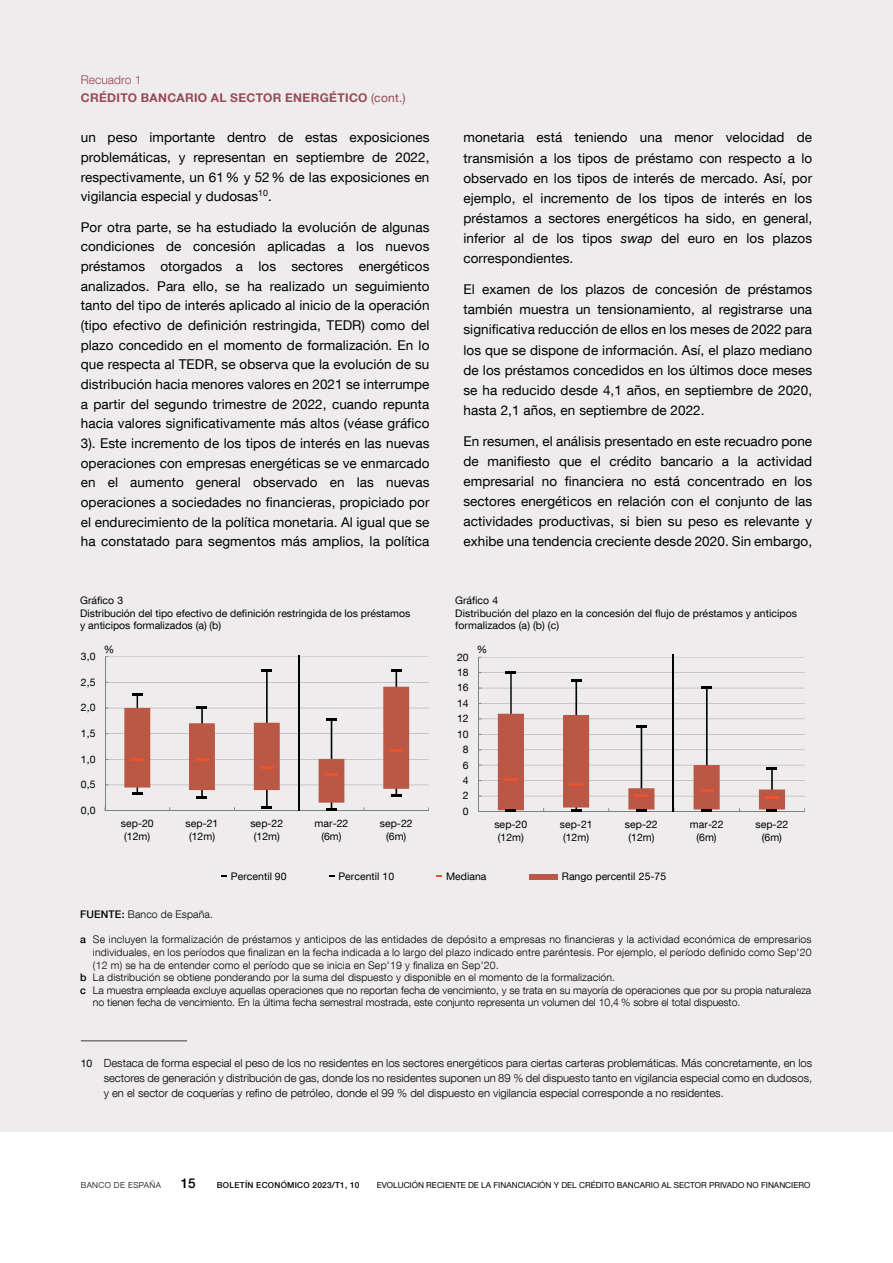
<style>
.page{position:relative;width:893px;height:1263px;background:#fff}
.page>*{position:absolute;margin:0;border:0;box-sizing:border-box;transform-origin:0 0}
.Texto_recuadro{font:13.5px/19.6px "Bd E Neue Helvetica";letter-spacing:.005em;color:#000;text-align:justify}
.t1{font:500 13.5px "Bd E Neue Helvetica";color:#000}
.t2{font:700 12px/18px "Bd E Neue Helvetica";letter-spacing:.03em;color:#984856}
.Citas_recuadro{font:300 11.25px/15px "Bd E Neue Helvetica";color:#000;text-align:justify}
.t3{font:300 10.5px "Bd E Neue Helvetica";letter-spacing:.01em;color:#000}
.t4{font:10.5px/12.6px "Bd E Neue Helvetica";color:#000;text-align:center}
.t5{font:8.25px "Bd E Neue Helvetica";color:#000}
.t6{font:500 8.25px "Bd E Neue Helvetica";letter-spacing:.03em;color:#000}
.t7{font:300 8.25px "Bd E Neue Helvetica";letter-spacing:.05em;color:#000}
.s1{font-weight:300}
.s2{font-weight:400}
.s3{font-style:italic}
.s4{font-weight:500}
.s5{font-weight:400;font-size:10.5px}
</style>
<div class="page">
<div style="left:0;top:0;width:893px;height:1131px;background:#efeced"></div>
<hr style="left:81px;top:1040px;width:106px;height:1px;background:#3c3c3b">
<div style="left:529px;top:874px;width:28px;height:5px;background:#ba5845"></div>
<hr style="left:478px;top:796px;width:327px;height:1px;background:#a6a5a5">
<hr style="left:478px;top:780px;width:327px;height:1px;background:#a6a5a5">
<hr style="left:478px;top:765px;width:327px;height:1px;background:#a6a5a5">
<hr style="left:478px;top:749px;width:327px;height:1px;background:#a6a5a5">
<hr style="left:478px;top:734px;width:327px;height:1px;background:#a6a5a5">
<hr style="left:478px;top:718px;width:327px;height:1px;background:#a6a5a5">
<hr style="left:478px;top:703px;width:327px;height:1px;background:#a6a5a5">
<hr style="left:478px;top:688px;width:327px;height:1px;background:#a6a5a5">
<hr style="left:478px;top:672px;width:327px;height:1px;background:#a6a5a5">
<hr style="left:478px;top:657px;width:327px;height:1px;background:#a6a5a5">
<hr style="left:478px;top:657px;width:1px;height:154px;background:#7f8080">
<hr style="left:478px;top:811px;width:327px;height:1px;background:#7f8080">
<hr style="left:510px;top:673px;width:2px;height:138px;background:#010202">
<hr style="left:575px;top:680px;width:2px;height:131px;background:#010202">
<hr style="left:706px;top:688px;width:2px;height:123px;background:#010202">
<svg style="left:506px;top:671px;width:10px;height:2px"></svg>
<svg style="left:571px;top:679px;width:10px;height:2px"></svg>
<svg style="left:701px;top:687px;width:11px;height:2px"></svg>
<svg style="left:498px;top:714px;width:287px;height:98px"></svg>
<hr style="left:105px;top:785px;width:324px;height:1px;background:#a6a5a5">
<hr style="left:105px;top:759px;width:324px;height:1px;background:#a6a5a5">
<hr style="left:105px;top:733px;width:324px;height:1px;background:#a6a5a5">
<hr style="left:105px;top:708px;width:324px;height:1px;background:#a6a5a5">
<hr style="left:105px;top:682px;width:324px;height:1px;background:#a6a5a5">
<hr style="left:105px;top:656px;width:324px;height:1px;background:#a6a5a5">
<hr style="left:105px;top:657px;width:1px;height:153px;background:#7f8080">
<hr style="left:105px;top:810px;width:324px;height:1px;background:#7f8080">
<hr style="left:266px;top:671px;width:2px;height:137px;background:#010202">
<hr style="left:395px;top:671px;width:2px;height:124px;background:#010202">
<svg style="left:262px;top:670px;width:10px;height:2px"></svg>
<svg style="left:391px;top:670px;width:10px;height:2px"></svg>
<svg style="left:124px;top:687px;width:285px;height:123px"></svg>
<hr style="left:389px;top:749px;width:14px;height:3px;background:#ea5229">
<svg style="left:221px;top:875px;width:6px;height:2px"></svg>
<svg style="left:329px;top:875px;width:6px;height:2px"></svg>
<svg style="left:436px;top:875px;width:6px;height:2px"></svg>
<hr style="left:298px;top:655px;width:2px;height:155px;background:#010202">
<hr style="left:672px;top:654px;width:2px;height:157px;background:#010202">
<p class="t2" style="left:81px;top:70px;width:326px"><span class="s1">Recuadro 1<br></span>CRÉDITO BANCARIO AL SECTOR ENERGÉTICO <span class="s2">(cont.)</span></p>
<p class="Texto_recuadro" style="left:81px;top:127px;width:350px">un peso importante dentro de estas exposiciones problemáticas, y representan en septiembre de 2022, respectivamente, un 61% y 52% de las exposiciones en vigilancia especial y dudosas<sup>10</sup>.</p>
<p class="Texto_recuadro" style="left:81px;top:217px;width:350px">Por otra parte, se ha estudiado la evolución de algunas condiciones de concesión aplicadas a los nuevos préstamos otorgados a los sectores energéticos analizados. Para ello, se ha realizado un seguimiento tanto del tipo de interés aplicado al inicio de la operación (tipo efectivo de definición restringida, TEDR) como del plazo concedido en el momento de formalización. En lo que respecta al TEDR, se observa que la evolución de su distribución hacia menores valores en 2021 se interrumpe a partir del segundo trimestre de 2022, cuando repunta hacia valores significativamente más altos (véase gráfico 3). Este incremento de los tipos de interés en las nuevas operaciones con empresas energéticas se ve enmarcado en el aumento general observado en las nuevas operaciones a sociedades no financieras, propiciado por el endurecimiento de la política monetaria. Al igual que se ha constatado para segmentos más amplios, la política</p>
<p class="Texto_recuadro" style="left:463px;top:127px;width:350px;line-height:20.1px">monetaria está teniendo una menor velocidad de transmisión a los tipos de préstamo con respecto a lo observado en los tipos de interés de mercado. Así, por ejemplo, el incremento de los tipos de interés en los préstamos a sectores energéticos ha sido, en general, inferior al de los tipos <span class="s3">swap</span> del euro en los plazos correspondientes.</p>
<p class="Texto_recuadro" style="left:463px;top:279px;width:350px;line-height:20.1px">El examen de los plazos de concesión de préstamos también muestra un tensionamiento, al registrarse una significativa reducción de ellos en los meses de 2022 para los que se dispone de información. Así, el plazo mediano de los préstamos concedidos en los últimos doce meses se ha reducido desde 4,1 años, en septiembre de 2020, hasta 2,1 años, en septiembre de 2022.</p>
<p class="Texto_recuadro" style="left:463px;top:431px;width:350px;line-height:20.1px">En resumen, el análisis presentado en este recuadro pone de manifiesto que el crédito bancario a la actividad empresarial no financiera no está concentrado en los sectores energéticos en relación con el conjunto de las actividades productivas, si bien su peso es relevante y exhibe una tendencia creciente desde 2020. Sin embargo,</p>
<p class="t4" style="left:80px;top:594px;width:332px;text-align:left">Gráfico 3<br>Distribución del tipo efectivo de definición restringida de los préstamos y anticipos formalizados (a) (b)</p>
<p class="t4" style="left:455px;top:594px;width:343px;text-align:left">Gráfico 4<br>Distribución del plazo en la concesión del flujo de préstamos y anticipos formalizados (a) (b) (c)</p>
<p class="t4" style="left:81px;top:650px;width:16px">3,0</p>
<p class="t4" style="left:104px;top:643px;width:12px">%</p>
<p class="t4" style="left:457px;top:650px;width:13px">20</p>
<p class="t4" style="left:477px;top:643px;width:12px">%</p>
<p class="t4" style="left:457px;top:666px;width:13px">18</p>
<p class="t4" style="left:81px;top:675px;width:16px">2,5</p>
<p class="t4" style="left:457px;top:681px;width:13px">16</p>
<p class="t4" style="left:81px;top:701px;width:16px">2,0</p>
<p class="t4" style="left:457px;top:696px;width:13px">14</p>
<p class="t4" style="left:457px;top:712px;width:13px">12</p>
<p class="t4" style="left:81px;top:727px;width:16px">1,5</p>
<p class="t4" style="left:457px;top:727px;width:13px">10</p>
<p class="t4" style="left:463px;top:743px;width:7px">8</p>
<p class="t4" style="left:81px;top:752px;width:16px">1,0</p>
<p class="t4" style="left:463px;top:758px;width:7px">6</p>
<p class="t4" style="left:81px;top:778px;width:16px">0,5</p>
<p class="t4" style="left:463px;top:774px;width:7px">4</p>
<p class="t4" style="left:463px;top:789px;width:7px">2</p>
<p class="t4" style="left:81px;top:804px;width:16px">0,0</p>
<p class="t4" style="left:463px;top:805px;width:7px">0</p>
<p class="t4" style="left:121px;top:817px;width:34px">sep-20 (12m)</p>
<p class="t4" style="left:186px;top:817px;width:34px">sep-21 (12m)</p>
<p class="t4" style="left:250px;top:817px;width:34px">sep-22 (12m)</p>
<p class="t4" style="left:314px;top:817px;width:35px">mar-22 (6m)</p>
<p class="t4" style="left:380px;top:817px;width:34px">sep-22 (6m)</p>
<p class="t4" style="left:231px;top:869px;width:57px">Percentil 90</p>
<p class="t4" style="left:338px;top:869px;width:57px">Percentil 10</p>
<p class="t4" style="left:446px;top:869px;width:42px">Mediana</p>
<p class="t4" style="left:494px;top:818px;width:34px">sep-20 (12m)</p>
<p class="t4" style="left:560px;top:818px;width:34px">sep-21 (12m)</p>
<p class="t4" style="left:625px;top:818px;width:34px">sep-22 (12m)</p>
<p class="t4" style="left:690px;top:818px;width:35px">mar-22 (6m)</p>
<p class="t4" style="left:755px;top:818px;width:34px">sep-22 (6m)</p>
<p class="t4" style="left:562px;top:870px;width:106px">Rango percentil 25-75</p>
<p class="t3" style="left:80px;top:908px;width:134px"><span class="s4">FUENTE:</span> Banco de España.</p>
<p class="t3" style="left:80px;top:933px;width:733px"><span class="s4">a</span> Se incluyen la formalización de préstamos y anticipos de las entidades de depósito a empresas no financieras y la actividad económica de empresarios</p>
<p class="t3" style="left:93px;top:946px;width:720px">individuales, en los períodos que finalizan en la fecha indicada a lo largo del plazo indicado entre paréntesis. Por ejemplo, el período definido como Sep'20</p>
<p class="t3" style="left:93px;top:958px;width:407px">(12 m) se ha de entender como el período que se inicia en Sep'19 y finaliza en Sep'20.</p>
<p class="t3" style="left:80px;top:971px;width:536px"><span class="s4">b</span> La distribución se obtiene ponderando por la suma del dispuesto y disponible en el momento de la formalización.</p>
<p class="t3" style="left:80px;top:983px;width:733px"><span class="s4">c</span> La muestra empleada excluye aquellas operaciones que no reportan fecha de vencimiento, y se trata en su mayoría de operaciones que por su propia naturaleza</p>
<p class="t3" style="left:93px;top:996px;width:649px">no tienen fecha de vencimiento. En la última fecha semestral mostrada, este conjunto representa un volumen del 10,4 % sobre el total dispuesto.</p>
<p class="Citas_recuadro" style="left:104px;top:1055px;width:710px;text-indent:-23px"><span class="s5">10</span> Destaca de forma especial el peso de los no residentes en los sectores energéticos para ciertas carteras problemáticas. Más concretamente, en los sectores de generación y distribución de gas, donde los no residentes suponen un 89 % del dispuesto tanto en vigilancia especial como en dudosos, y en el sector de coquerías y refino de petróleo, donde el 99 % del dispuesto en vigilancia especial corresponde a no residentes.</p>
<p class="t7" style="left:81px;top:1180px;width:82px">BANCO DE ESPAÑA</p>
<p class="t1" style="left:181px;top:1175px;width:16px">15</p>
<p class="t6" style="left:217px;top:1180px;width:144px">BOLETÍN ECONÓMICO 2023/T1, 10</p>
<p class="t5" style="left:377px;top:1180px;width:435px">EVOLUCIÓN RECIENTE DE LA FINANCIACIÓN Y DEL CRÉDITO BANCARIO AL SECTOR PRIVADO NO FINANCIERO</p>
</div>
